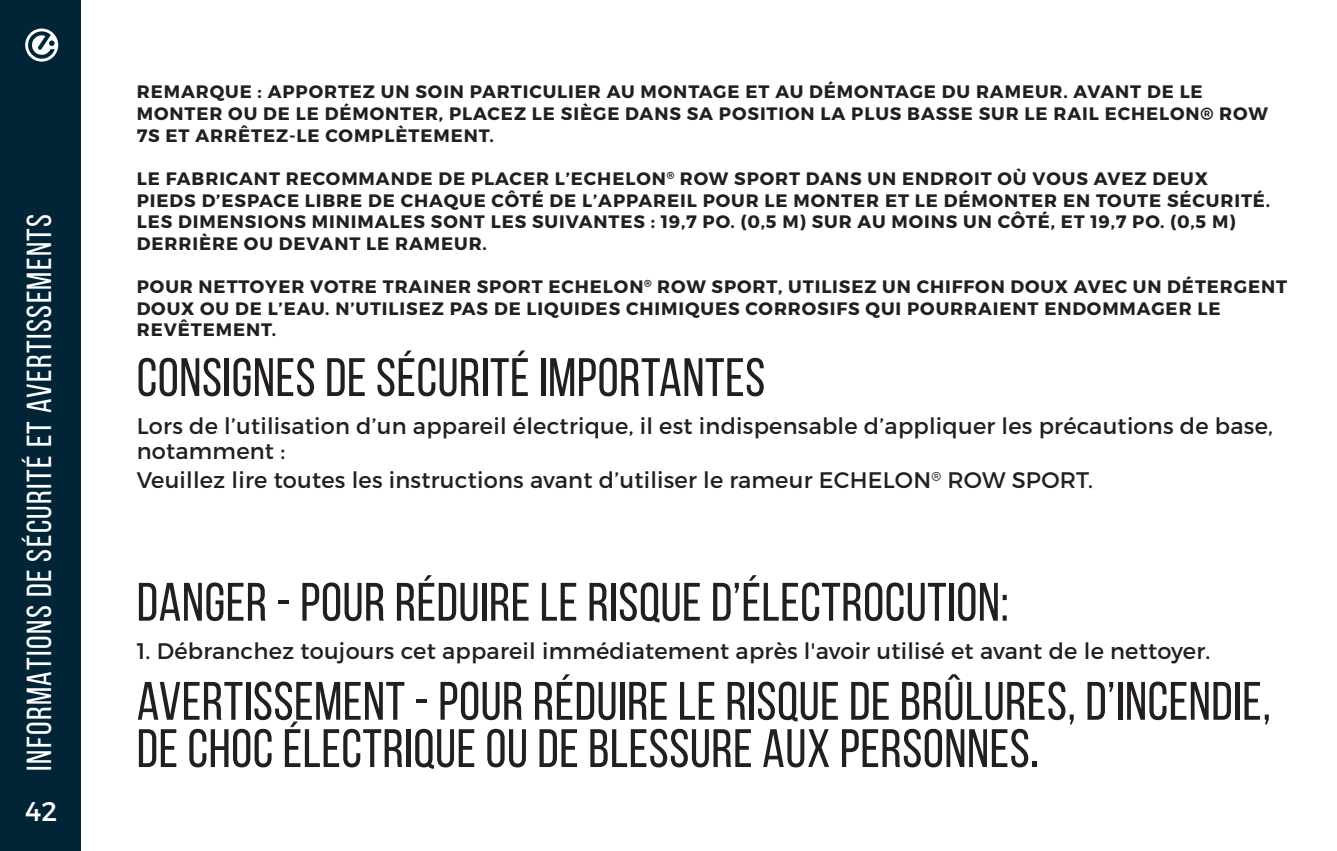
<style>
.page{position:relative;width:1337px;height:851px;background:#fff}
.page>*{position:absolute;margin:0;border:0;box-sizing:border-box;transform-origin:0 0}
.t1{font:54px "Bebas Neue";letter-spacing:.01em;color:#231f20}
.t2{font:34.65px "Bebas Neue";letter-spacing:.04em;color:#fff}
.t3{font:27px "Montserrat";color:#fff}
.t4{font:22.5px/24.8px "Montserrat";letter-spacing:.01em;color:#231f20}
.t5{font:700 18px/21.6px "Montserrat";letter-spacing:.05em;color:#231f20}
</style>
<div class="page">
<div style="left:0;top:0;width:81px;height:850px;background:#012537"></div>
<svg style="left:25px;top:28px;width:33px;height:34px"></svg>
<p class="t2" style="left:20px;top:770px;width:558px;rotate:-90deg">INFORMATIONS DE SÉCURITÉ ET AVERTISSEMENTS</p>
<h3 class="t3" style="left:25px;top:795px;width:34px">42</h3>
<p class="t5" style="left:137px;top:82px;width:1132px">REMARQUE : APPORTEZ UN SOIN PARTICULIER AU MONTAGE ET AU DÉMONTAGE DU RAMEUR. AVANT DE LE<br>MONTER OU DE LE DÉMONTER, PLACEZ LE SIÈGE DANS SA POSITION LA PLUS BASSE SUR LE RAIL ECHELON® ROW<br>7S ET ARRÊTEZ-LE COMPLÈTEMENT.</p>
<p class="t5" style="left:137px;top:168px;width:1135px">LE FABRICANT RECOMMANDE DE PLACER L’ECHELON<sup>®</sup> ROW SPORT DANS UN ENDROIT OÙ VOUS AVEZ DEUX PIEDS D’ESPACE LIBRE DE CHAQUE CÔTÉ DE L’APPAREIL POUR LE MONTER ET LE DÉMONTER EN TOUTE SÉCURITÉ.<br>LES DIMENSIONS MINIMALES SONT LES SUIVANTES : 19,7 PO. (0,5 M) SUR AU MOINS UN CÔTÉ, ET 19,7 PO. (0,5 M)<br>DERRIÈRE OU DEVANT LE RAMEUR.</p>
<p class="t5" style="left:137px;top:276px;width:1152px">POUR NETTOYER VOTRE TRAINER SPORT ECHELON<sup>®</sup> ROW SPORT, UTILISEZ UN CHIFFON DOUX AVEC UN DÉTERGENT<br>DOUX OU DE L’EAU. N’UTILISEZ PAS DE LIQUIDES CHIMIQUES CORROSIFS QUI POURRAIENT ENDOMMAGER LE<br>REVÊTEMENT.</p>
<p class="t1" style="left:137px;top:348px;width:630px">CONSIGNES DE SÉCURITÉ IMPORTANTES</p>
<p class="t4" style="left:137px;top:414px;width:1137px">Lors de l’utilisation d’un appareil électrique, il est indispensable d’appliquer les précautions de base, notamment :</p>
<p class="t4" style="left:137px;top:468px;width:958px">Veuillez lire toutes les instructions avant d’utiliser le rameur ECHELON<sup>®</sup> ROW SPORT.</p>
<p class="t1" style="left:137px;top:572px;width:873px">DANGER - POUR RÉDUIRE LE RISQUE D’ÉLECTROCUTION:</p>
<p class="t4" style="left:137px;top:638px;width:1075px">1. Débranchez toujours cet appareil immédiatement après l'avoir utilisé et avant de le nettoyer.</p>
<p class="t1" style="left:137px;top:671px;width:1135px">AVERTISSEMENT - POUR RÉDUIRE LE RISQUE DE BRÛLURES, D’INCENDIE,</p>
<p class="t1" style="left:137px;top:719px;width:903px">DE CHOC ÉLECTRIQUE OU DE BLESSURE AUX PERSONNES.</p>
</div>
